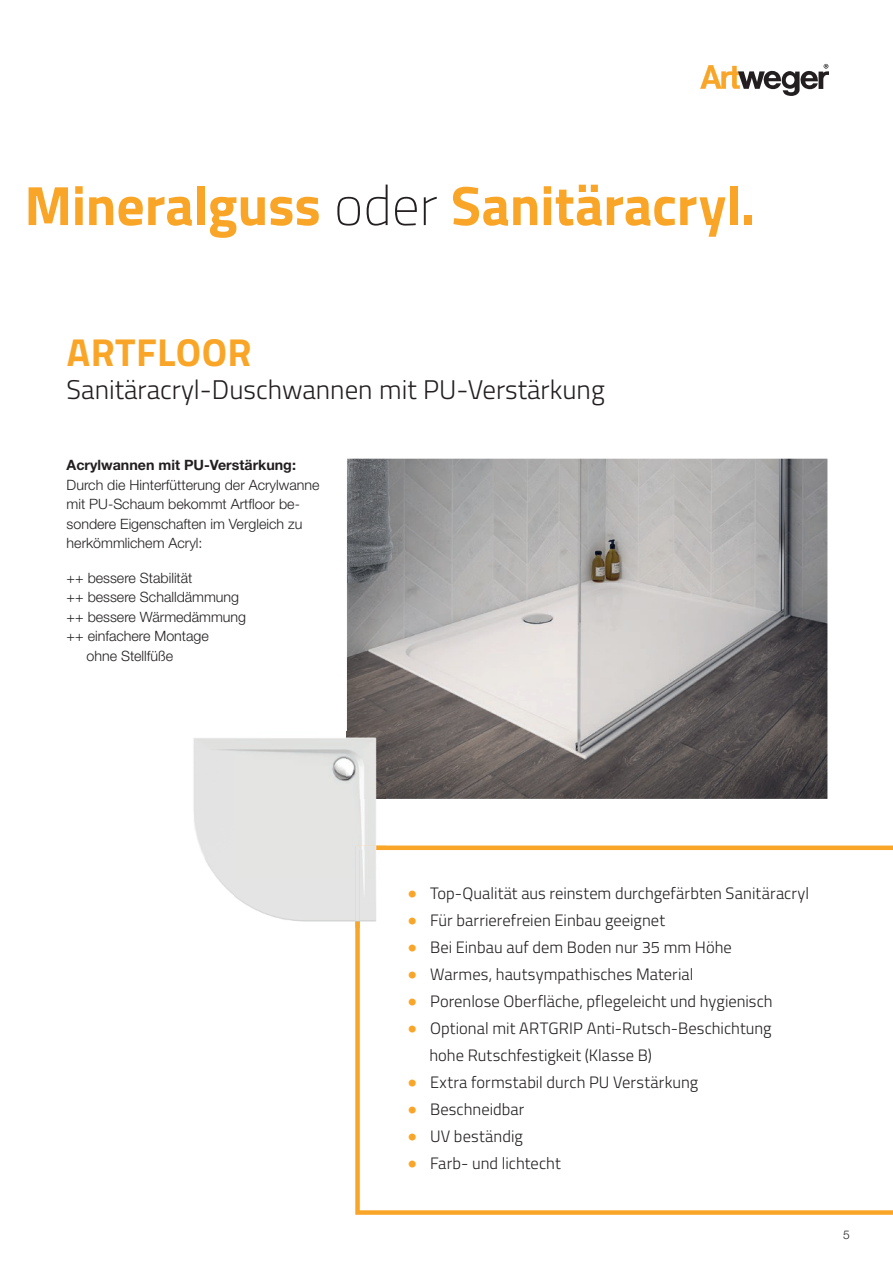
<style>
.page{position:relative;width:893px;height:1263px;background:#fff}
.page>*{position:absolute;margin:0;border:0;box-sizing:border-box;transform-origin:0 0}
.t1{font:700 55.5px "Titillium";color:#f9a628}
.t2{font:700 39px "Titillium";letter-spacing:.01em;color:#f9a628}
.t3{font:300 27px "Titillium";color:#231f20}
.t4{font:300 16.5px/27px "Titillium";color:#231f20}
.t5{font:300 14.25px/19.5px "Helvetica Neue LT Std";color:#231f20}
.t6{font:700 14.25px "Helvetica Neue LT Std";color:#231f20}
.t7{font:300 12px "Helvetica Neue LT Std";color:#231f20}
.s1{font-weight:100;color:#231f20}
.s2{font-family:"Helvetica Neue LT Std";font-weight:400;font-size:19.5px;color:#f9a628}
</style>
<div class="page">
<svg style="left:700px;top:64px;width:129px;height:32px"></svg>
<img style="left:347px;top:459px;width:480px;height:340px">
<svg style="left:355px;top:845px;width:538px;height:370px"></svg>
<img style="left:193px;top:732px;width:183px;height:190px">
<img style="left:347px;top:732px;width:39px;height:67px">
<img style="left:355px;top:845px;width:31px;height:83px">
<h1 class="t1" style="left:24px;top:163px;width:732px">Mineralguss <span class="s1">oder</span> Sanitäracryl.</h1>
<h2 class="t2" style="left:67px;top:323px;width:186px">ARTFLOOR</h2>
<h3 class="t3" style="left:67px;top:370px;width:540px">Sanitäracryl-Duschwannen mit PU-Verstärkung</h3>
<p class="t6" style="left:67px;top:456px;width:231px">Acrylwannen mit PU-Verstärkung:</p>
<p class="t5" style="left:67px;top:475px;width:254px">Durch die Hinterfütterung der Acrylwanne mit PU-Schaum bekommt Artfloor be&shy;sondere Eigenschaften im Vergleich zu herkömmlichem Acryl:</p>
<p class="t5" style="left:67px;top:568px;width:127px">++ bessere Stabilität</p>
<p class="t5" style="left:67px;top:587px;width:174px">++ bessere Schalldämmung</p>
<p class="t5" style="left:67px;top:607px;width:181px">++ bessere Wärmedämmung</p>
<p class="t5" style="left:67px;top:626px;width:144px">++ einfachere Montage</p>
<p class="t5" style="left:86px;top:646px;width:88px">ohne Stellfüße</p>
<p class="t4" style="left:408px;top:879px;width:403px"><span class="s2">•</span> Top-Qualität aus reinstem durchgefärbten Sanitäracryl</p>
<p class="t4" style="left:408px;top:906px;width:259px"><span class="s2">•</span> Für barrierefreien Einbau geeignet</p>
<p class="t4" style="left:408px;top:933px;width:326px"><span class="s2">•</span> Bei Einbau auf dem Boden nur 35 mm Höhe</p>
<p class="t4" style="left:408px;top:960px;width:287px"><span class="s2">•</span> Warmes, hautsympathisches Material</p>
<p class="t4" style="left:408px;top:987px;width:367px"><span class="s2">•</span> Porenlose Oberfläche, pflegeleicht und hygienisch</p>
<p class="t4" style="left:429px;top:1014px;width:344px;text-indent:-22px"><span class="s2">•</span> Optional mit ARTGRIP Anti-Rutsch-Beschichtung hohe Rutschfestigkeit (Klasse B)</p>
<p class="t4" style="left:408px;top:1068px;width:292px"><span class="s2">•</span> Extra formstabil durch PU Verstärkung</p>
<p class="t4" style="left:408px;top:1095px;width:118px"><span class="s2">•</span> Beschneidbar</p>
<p class="t4" style="left:408px;top:1122px;width:117px"><span class="s2">•</span> UV beständig</p>
<p class="t4" style="left:408px;top:1149px;width:155px"><span class="s2">•</span> Farb- und lichtecht</p>
<p class="t7" style="left:843px;top:1227px;width:8px">5</p>
</div>
